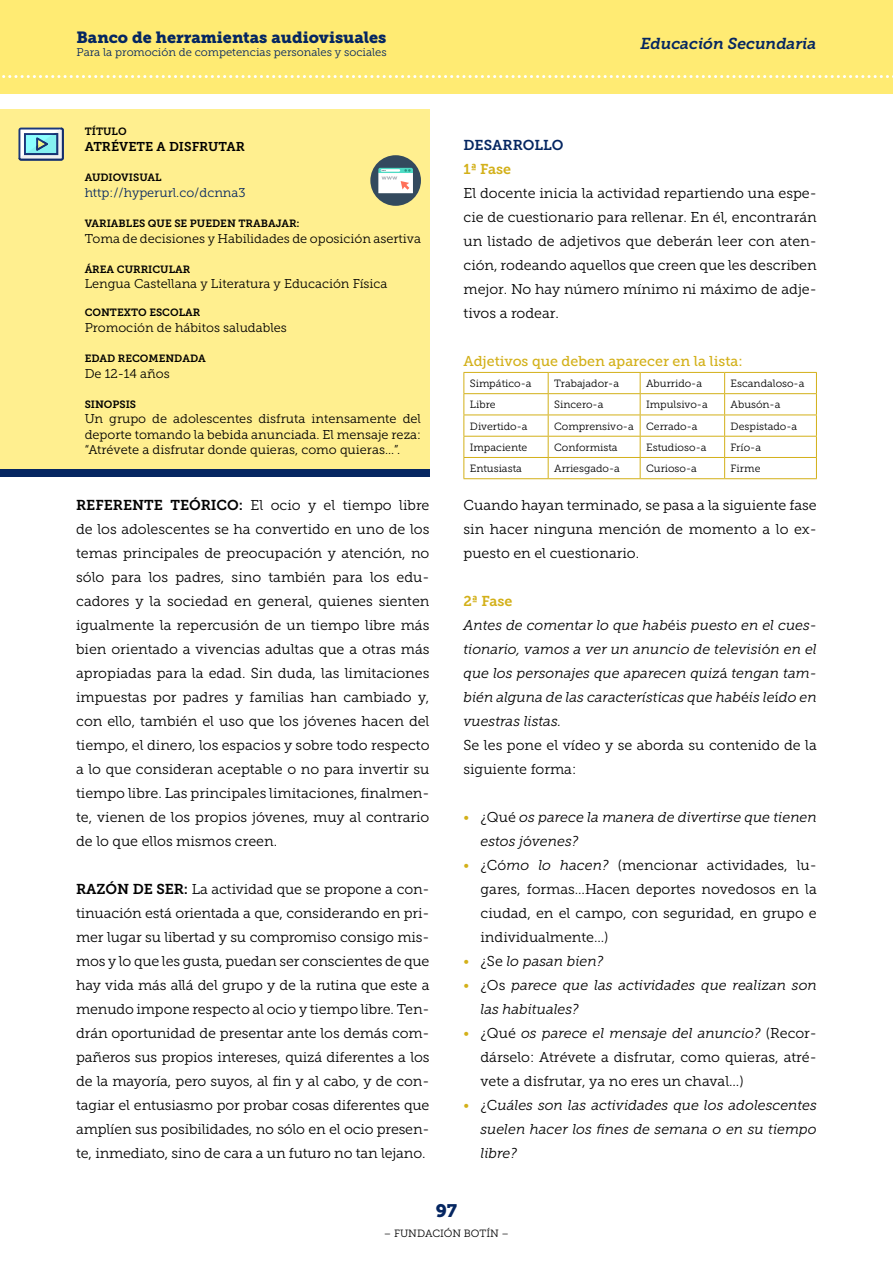
<style>
.page{position:relative;width:893px;height:1263px;background:#fff}
.page>*{position:absolute;margin:0;border:0;box-sizing:border-box;transform-origin:0 0}
.t1{font:18px "Museo Slab 900";color:#052661}
.t2{font:16.2px "Museo Slab 900";color:#052661}
.t3{font:italic 15.75px "Museo Slab 700";color:#052661}
.List_Paragraph{font:14.25px/24px "Museo Slab 300";color:#000;text-align:justify}
.List_Paragraph-2{font:italic 14.25px/24px "Museo Slab 300";color:#000;text-align:justify}
.t4{font:14.25px "Museo Slab 500";color:#d3b019}
.t5{font:14.25px "Museo Slab 700";color:#d3b019}
.t6{font:14.25px "Museo Slab 700";color:#052661}
.t7{font:12.75px/15.3px "Museo Slab 300";color:#000;text-align:justify}
.t8{font:12.75px "Museo Slab 300";color:#052661}
.t9{font:12.75px "Museo Slab 700";color:#000}
.t10{font:11.25px "Museo Slab 300";color:#052661}
.t11{font:10.5px "Museo Slab 300";color:#000}
.t12{font:10.5px "Museo Slab 700";color:#000}
.s1{font-family:"Museo Slab 700"}
.s2{font-style:normal}
.s3{font-style:normal;color:#d3b019}
.s4{color:#d3b019}
.s5{font-style:italic}
</style>
<div class="page">
<div style="left:0;top:0;width:893px;height:94px;background:#ffeb73"></div>
<svg style="left:2px;top:75px;width:891px;height:3px"></svg>
<div style="left:0;top:109px;width:430px;height:360px;background:#ffef8f"></div>
<div style="left:0;top:469px;width:430px;height:7px;background:#052661"></div>
<hr style="left:463px;top:372px;width:85px;height:1px;background:#d3b019">
<hr style="left:548px;top:372px;width:92px;height:1px;background:#d3b019">
<hr style="left:640px;top:372px;width:85px;height:1px;background:#d3b019">
<hr style="left:725px;top:372px;width:92px;height:1px;background:#d3b019">
<hr style="left:463px;top:393px;width:85px;height:1px;background:#d3b019">
<hr style="left:548px;top:393px;width:92px;height:1px;background:#d3b019">
<hr style="left:640px;top:393px;width:85px;height:1px;background:#d3b019">
<hr style="left:725px;top:393px;width:92px;height:1px;background:#d3b019">
<hr style="left:463px;top:415px;width:85px;height:1px;background:#d3b019">
<hr style="left:548px;top:415px;width:92px;height:1px;background:#d3b019">
<hr style="left:640px;top:415px;width:85px;height:1px;background:#d3b019">
<hr style="left:725px;top:415px;width:92px;height:1px;background:#d3b019">
<hr style="left:463px;top:436px;width:85px;height:1px;background:#d3b019">
<hr style="left:548px;top:436px;width:92px;height:1px;background:#d3b019">
<hr style="left:640px;top:436px;width:85px;height:1px;background:#d3b019">
<hr style="left:725px;top:436px;width:92px;height:1px;background:#d3b019">
<hr style="left:463px;top:457px;width:85px;height:1px;background:#d3b019">
<svg style="left:463px;top:373px;width:1px;height:105px"></svg>
<hr style="left:548px;top:457px;width:92px;height:1px;background:#d3b019">
<svg style="left:548px;top:373px;width:1px;height:105px"></svg>
<hr style="left:640px;top:457px;width:85px;height:1px;background:#d3b019">
<svg style="left:640px;top:373px;width:1px;height:105px"></svg>
<hr style="left:725px;top:457px;width:92px;height:1px;background:#d3b019">
<svg style="left:724px;top:373px;width:1px;height:105px"></svg>
<svg style="left:816px;top:373px;width:1px;height:105px"></svg>
<hr style="left:463px;top:478px;width:85px;height:1px;background:#d3b019">
<hr style="left:548px;top:478px;width:92px;height:1px;background:#d3b019">
<hr style="left:640px;top:478px;width:85px;height:1px;background:#d3b019">
<hr style="left:725px;top:478px;width:92px;height:1px;background:#d3b019">
<div style="left:370px;top:155px;width:51px;height:51px;background:#334a5e;border-radius:50%"></div>
<svg style="left:378px;top:168px;width:35px;height:25px"></svg>
<svg style="left:18px;top:128px;width:46px;height:33px;background:#83aec2"></svg>
<p class="t2" style="left:77px;top:28px;width:311px">Banco de herramientas audiovisuales</p>
<p class="t10" style="left:77px;top:46px;width:312px">Para la promoción de competencias personales y sociales</p>
<p class="t12" style="left:85px;top:126px;width:43px">TÍTULO</p>
<p class="t9" style="left:85px;top:139px;width:162px">ATRÉVETE A DISFRUTAR</p>
<p class="t12" style="left:85px;top:172px;width:78px">AUDIOVISUAL</p>
<p class="t8" style="left:85px;top:185px;width:162px">http://hyperurl.co/dcnna3</p>
<p class="t12" style="left:85px;top:218px;width:217px">VARIABLES QUE SE PUEDEN TRABAJAR:</p>
<p class="t7" style="left:85px;top:231px;width:338px">Toma de decisiones y Habilidades de oposición asertiva</p>
<p class="t12" style="left:85px;top:264px;width:107px">ÁREA CURRICULAR</p>
<p class="t7" style="left:85px;top:276px;width:304px">Lengua Castellana y Literatura y Educación Física</p>
<p class="t12" style="left:85px;top:307px;width:117px">CONTEXTO ESCOLAR</p>
<p class="t7" style="left:85px;top:320px;width:204px">Promoción de hábitos saludables</p>
<p class="t12" style="left:85px;top:353px;width:123px">EDAD RECOMENDADA</p>
<p class="t7" style="left:85px;top:366px;width:87px">De 12-14 años</p>
<p class="t12" style="left:85px;top:399px;width:53px">SINOPSIS</p>
<p class="t7" style="left:85px;top:411px;width:338px">Un grupo de adolescentes disfruta intensamente del deporte tomando la bebida anunciada. El mensaje reza: “Atrévete a disfrutar donde quieras, como quieras…”.</p>
<p class="List_Paragraph" style="left:76px;top:493px;width:355px"><span class="s1">REFERENTE TEÓRICO:</span> El ocio y el tiempo libre de los adolescentes se ha convertido en uno de los temas principales de preocupación y atención, no sólo para los padres, sino también para los edu&shy;cadores y la sociedad en general, quienes sienten igualmente la repercusión de un tiempo libre más bien orientado a vivencias adultas que a otras más apropiadas para la edad. Sin duda, las limitaciones impuestas por padres y familias han cambiado y, con ello, también el uso que los jóvenes hacen del tiempo, el dinero, los espacios y sobre todo respecto a lo que consideran aceptable o no para invertir su tiempo libre. Las principales limitaciones, finalmen&shy;te, vienen de los propios jóvenes, muy al contrario de lo que ellos mismos creen.</p>
<p class="List_Paragraph" style="left:76px;top:877px;width:355px"><span class="s1">RAZÓN DE SER:</span> La actividad que se propone a con&shy;tinuación está orientada a que, considerando en pri&shy;mer lugar su libertad y su compromiso consigo mis&shy;mos y lo que les gusta, puedan ser conscientes de que hay vida más allá del grupo y de la rutina que este a menudo impone respecto al ocio y tiempo libre. Ten&shy;drán oportunidad de presentar ante los demás com&shy;pañeros sus propios intereses, quizá diferentes a los de la mayoría, pero suyos, al fin y al cabo, y de con&shy;tagiar el entusiasmo por probar cosas diferentes que amplíen sus posibilidades, no sólo en el ocio presen&shy;te, inmediato, sino de cara a un futuro no tan lejano.</p>
<p class="t3" style="left:640px;top:34px;width:177px">Educación Secundaria</p>
<p class="t6" style="left:463px;top:137px;width:102px">DESARROLLO</p>
<p class="t5" style="left:463px;top:161px;width:49px">1ª Fase</p>
<p class="List_Paragraph" style="left:463px;top:181px;width:355px">El docente inicia la actividad repartiendo una espe&shy;cie de cuestionario para rellenar. En él, encontrarán un listado de adjetivos que deberán leer con aten&shy;ción, rodeando aquellos que creen que les describen mejor. No hay número mínimo ni máximo de adje&shy;tivos a rodear.</p>
<p class="t4" style="left:463px;top:353px;width:281px">Adjetivos que deben aparecer en la lista:</p>
<p class="t11" style="left:470px;top:378px;width:63px">Simpático-a</p>
<p class="t11" style="left:554px;top:378px;width:66px">Trabajador-a</p>
<p class="t11" style="left:646px;top:378px;width:57px">Aburrido-a</p>
<p class="t11" style="left:731px;top:378px;width:75px">Escandaloso-a</p>
<p class="t11" style="left:470px;top:399px;width:27px">Libre</p>
<p class="t11" style="left:554px;top:399px;width:51px">Sincero-a</p>
<p class="t11" style="left:646px;top:399px;width:63px">Impulsivo-a</p>
<p class="t11" style="left:731px;top:399px;width:51px">Abusón-a</p>
<p class="t11" style="left:470px;top:420px;width:59px">Divertido-a</p>
<p class="t11" style="left:554px;top:420px;width:81px">Comprensivo-a</p>
<p class="t11" style="left:646px;top:420px;width:53px">Cerrado-a</p>
<p class="t11" style="left:731px;top:420px;width:68px">Despistado-a</p>
<p class="t11" style="left:470px;top:441px;width:59px">Impaciente</p>
<p class="t11" style="left:554px;top:441px;width:65px">Conformista</p>
<p class="t11" style="left:646px;top:441px;width:62px">Estudioso-a</p>
<p class="t11" style="left:731px;top:441px;width:32px">Frío-a</p>
<p class="t11" style="left:470px;top:463px;width:54px">Entusiasta</p>
<p class="t11" style="left:554px;top:463px;width:67px">Arriesgado-a</p>
<p class="t11" style="left:646px;top:463px;width:52px">Curioso-a</p>
<p class="t11" style="left:731px;top:463px;width:31px">Firme</p>
<p class="List_Paragraph" style="left:463px;top:493px;width:355px">Cuando hayan terminado, se pasa a la siguiente fase sin hacer ninguna mención de momento a lo ex&shy;puesto en el cuestionario.</p>
<p class="t5" style="left:463px;top:593px;width:50px">2ª Fase</p>
<p class="List_Paragraph-2" style="left:463px;top:613px;width:355px">Antes de comentar lo que hab<span class="s2">éi</span>s puesto en el cues&shy;tionario, vamos a ver un anuncio de televisi<span class="s2">ó</span>n en el que los personajes que aparecen quiz<span class="s2">á</span> tengan tam&shy;bién alguna de las características que hab<span class="s2">é</span>is le<span class="s2">í</span>do en vuestras listas.</p>
<p class="List_Paragraph" style="left:463px;top:733px;width:355px">Se les pone el vídeo y se aborda su contenido de la siguiente forma:</p>
<p class="List_Paragraph-2" style="left:480px;top:805px;width:338px;text-indent:-17px"><span class="s3">•</span> <span class="s2">¿Qué</span> os parece la manera de divertirse que tienen estos j<span class="s2">ó</span>venes?</p>
<p class="List_Paragraph" style="left:480px;top:853px;width:338px;text-indent:-17px"><span class="s4">•</span> ¿Có<span class="s5">mo lo hacen?</span> (mencionar actividades, lu&shy;gares, formas…Hacen deportes novedosos en la ciudad, en el campo, con seguridad, en grupo e individualmente…)</p>
<p class="List_Paragraph-2" style="left:463px;top:949px;width:141px"><span class="s3">•</span> <span class="s2">¿Se</span> lo pasan bien?</p>
<p class="List_Paragraph-2" style="left:480px;top:973px;width:338px;text-indent:-17px"><span class="s3">•</span> <span class="s2">¿Os</span> parece que las actividades que realizan son las habituales?</p>
<p class="List_Paragraph" style="left:480px;top:1021px;width:338px;text-indent:-17px"><span class="s4">•</span> ¿Qué <span class="s5">os parece el mensaje del anuncio?</span> (Recor&shy;dárselo: Atrévete a disfrutar, como quieras, atré&shy;vete a disfrutar, ya no eres un chaval…)</p>
<p class="List_Paragraph-2" style="left:480px;top:1093px;width:338px;text-indent:-17px"><span class="s3">•</span> <span class="s2">¿C</span>uáles son las actividades que los adolescentes suelen hacer los fines de semana o en su tiempo libre?</p>
<p class="t1" style="left:436px;top:1201px;width:23px">97</p>
<p class="t11" style="left:384px;top:1227px;width:127px">– FUNDACIÓN BOTÍN –</p>
</div>
